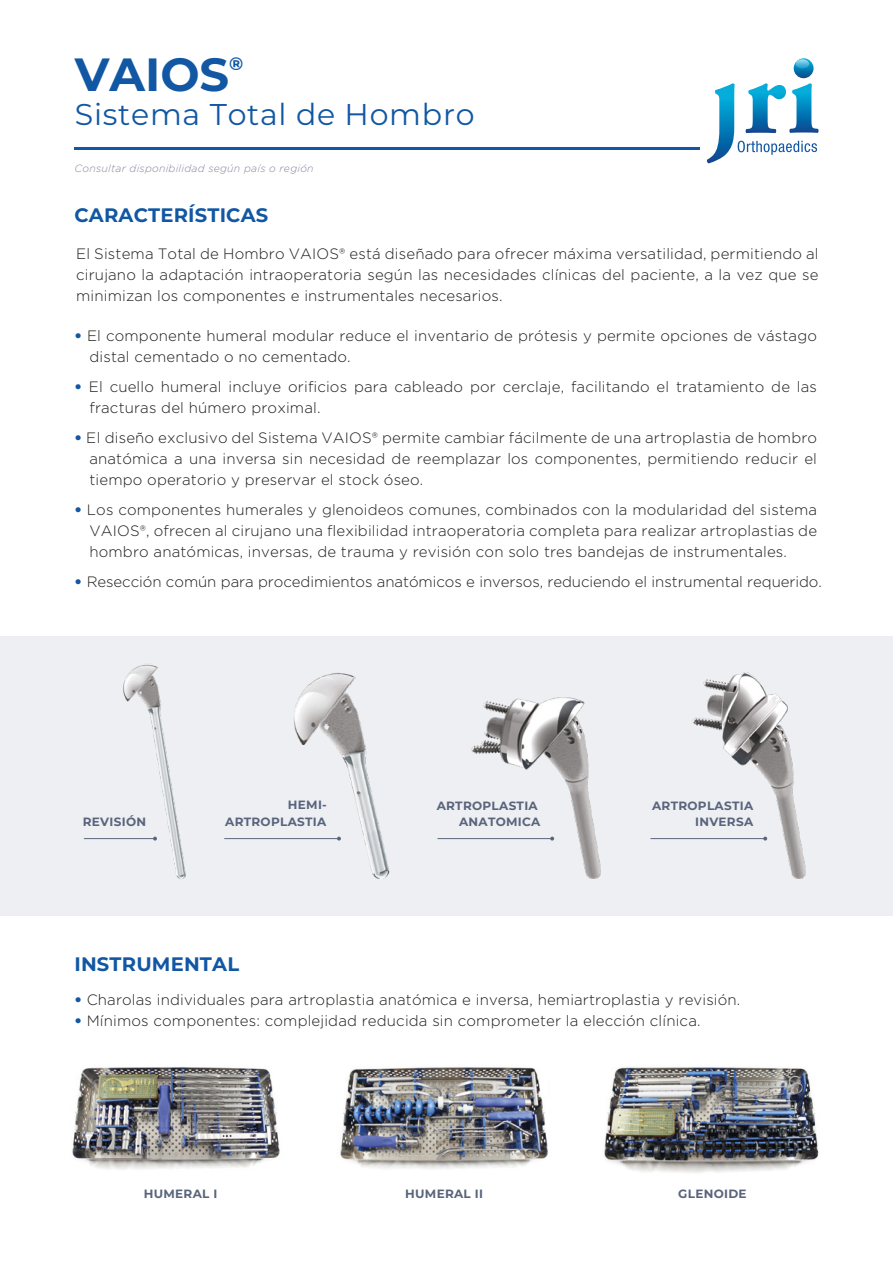
<style>
.page{position:relative;width:893px;height:1263px;background:#fff}
.page>*{position:absolute;margin:0;border:0;box-sizing:border-box;transform-origin:0 0}
.t1{font:700 46.5px "Montserrat";color:#1157a3}
.t2{font:30px "Montserrat";letter-spacing:.025em;color:#1157a3}
.t3{font:700 19.5px "Montserrat";letter-spacing:.01em;color:#1157a3}
.t4{font:700 18px "Montserrat";color:#1157a3}
.t5{font:300 15px/21px "Gotham";letter-spacing:.01em;color:#1d1d1b;text-align:justify}
.t6{font:700 12px/16.8px "Montserrat";letter-spacing:.025em;color:#59657c;text-align:right}
.t7{font:italic 300 10.5px "Gotham";letter-spacing:.025em;color:#83869f}
.s1{font-weight:900;color:#1157a3}
</style>
<div class="page">
<div style="left:0;top:636px;width:893px;height:280px;background:#eeeff2"></div>
<img style="left:72px;top:1067px;width:208px;height:103px">
<img style="left:604px;top:1067px;width:215px;height:106px">
<hr style="left:74px;top:148px;width:625px;height:2px;background:#1157a3">
<svg style="left:706px;top:83px;width:113px;height:80px"></svg>
<svg style="left:794px;top:58px;width:19px;height:20px"></svg>
<svg style="left:795px;top:59px;width:14px;height:10px"></svg>
<img style="left:472px;top:697px;width:128px;height:182px">
<img style="left:693px;top:672px;width:113px;height:207px">
<img style="left:292px;top:672px;width:97px;height:207px">
<img style="left:123px;top:664px;width:63px;height:215px">
<img style="left:340px;top:1067px;width:208px;height:103px">
<hr style="left:84px;top:838px;width:71px;height:1px;background:#59657c">
<hr style="left:224px;top:838px;width:115px;height:1px;background:#59657c">
<hr style="left:437px;top:838px;width:115px;height:1px;background:#59657c">
<hr style="left:650px;top:838px;width:115px;height:1px;background:#59657c">
<h1 class="t1" style="left:75px;top:43px;width:156px">VAIOS</h1>
<p class="t4" style="left:229px;top:51px;width:16px">®</p>
<h2 class="t2" style="left:75px;top:95px;width:401px">Sistema Total de Hombro</h2>
<p class="t7" style="left:74px;top:162px;width:241px">Consultar disponibilidad según país o región</p>
<h3 class="t3" style="left:74px;top:202px;width:195px">CARACTERÍSTICAS</h3>
<p class="t5" style="left:76px;top:243px;width:744px">El Sistema Total de Hombro VAIOS® está diseñado para ofrecer máxima versatilidad, permitiendo al cirujano la adaptación intraoperatoria según las necesidades clínicas del paciente, a la vez que se minimizan los componentes e instrumentales necesarios.</p>
<p class="t5" style="left:89px;top:324px;width:729px;text-indent:-15px"><span class="s1">•</span> El componente humeral modular reduce el inventario de prótesis y permite opciones de vástago distal cementado o no cementado.</p>
<p class="t5" style="left:89px;top:375px;width:729px;text-indent:-15px"><span class="s1">•</span> El cuello humeral incluye orificios para cableado por cerclaje, facilitando el tratamiento de las fracturas del húmero proximal.</p>
<p class="t5" style="left:89px;top:426px;width:729px;text-indent:-15px"><span class="s1">•</span> El diseño exclusivo del Sistema VAIOS® permite cambiar fácilmente de una artroplastia de hombro anatómica a una inversa sin necesidad de reemplazar los componentes, permitiendo reducir el tiempo operatorio y preservar el stock óseo.</p>
<p class="t5" style="left:89px;top:498px;width:729px;text-indent:-15px"><span class="s1">•</span> Los componentes humerales y glenoideos comunes, combinados con la modularidad del sistema VAIOS®, ofrecen al cirujano una flexibilidad intraoperatoria completa para realizar artroplastias de hombro anatómicas, inversas, de trauma y revisión con solo tres bandejas de instrumentales.</p>
<p class="t5" style="left:74px;top:570px;width:749px"><span class="s1">•</span> Resección común para procedimientos anatómicos e inversos, reduciendo el instrumental requerido.</p>
<p class="t6" style="left:288px;top:796px;width:40px">HEMI-</p>
<p class="t6" style="left:83px;top:813px;width:65px">REVISIÓN</p>
<p class="t6" style="left:225px;top:813px;width:103px">ARTROPLASTIA</p>
<h3 class="t3" style="left:74px;top:951px;width:166px">INSTRUMENTAL</h3>
<p class="t6" style="left:437px;top:797px;width:105px">ARTROPLASTIA<br>ANATOMICA</p>
<p class="t6" style="left:652px;top:797px;width:103px">ARTROPLASTIA<br>INVERSA</p>
<p class="t5" style="left:74px;top:988px;width:667px"><span class="s1">•</span> Charolas individuales para artroplastia anatómica e inversa, hemiartroplastia y revisión.</p>
<p class="t5" style="left:74px;top:1009px;width:628px"><span class="s1">•</span> Mínimos componentes: complejidad reducida sin comprometer la elección clínica.</p>
<p class="t6" style="left:144px;top:1185px;width:75px">HUMERAL I</p>
<p class="t6" style="left:405px;top:1185px;width:79px">HUMERAL II</p>
<p class="t6" style="left:678px;top:1185px;width:70px">GLENOIDE</p>
</div>
